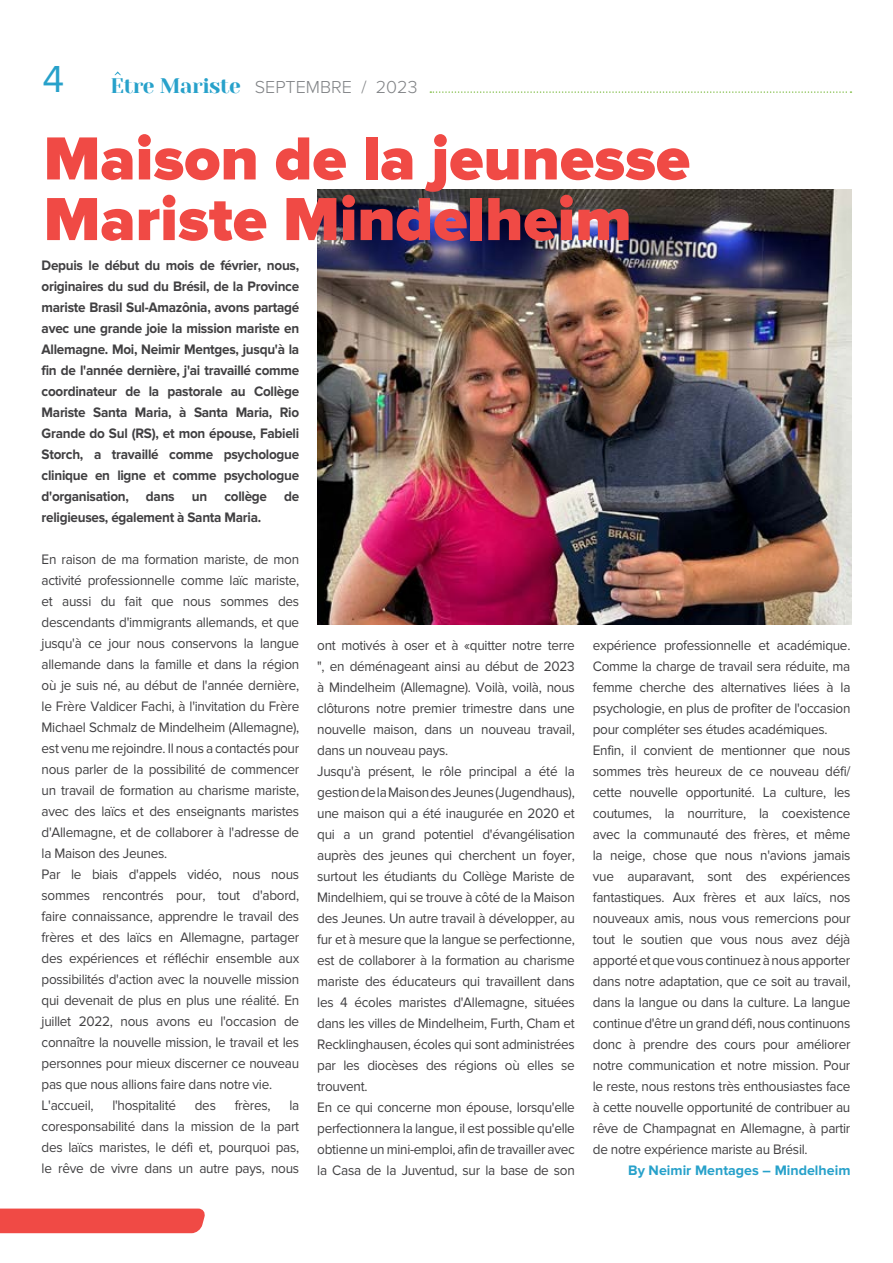
<style>
.page{position:relative;width:893px;height:1263px;background:#fff}
.page>*{position:absolute;margin:0;border:0;box-sizing:border-box;transform-origin:0 0}
.t1{font:900 63px/60.6px "Proxima Nova";color:#f04a45}
.t2{font:300 18px "Proxima Nova";color:#808285}
.t3{font:14.25px/21px "Proxima Nova";letter-spacing:-.02em;color:#414042;scale:.95 1}
.t4{font:700 14.25px/21px "Proxima Nova";letter-spacing:-.02em;color:#414042;text-align:justify;scale:.95 1}
.t5{font:700 14.25px "Proxima Nova";color:#27a1ca}
.s1{font-weight:400;font-size:39px;color:#27a1ca}
.s2{font-family:"Yeseva One";font-weight:400;font-size:21px;color:#27a1ca}
</style>
<div class="page">
<div style="left:0;top:1208px;width:205px;height:25px;background:#f04a45"></div>
<svg style="left:430px;top:91px;width:421px;height:2px"></svg>
<svg style="left:115px;top:71px;width:6px;height:4px"></svg>
<img style="left:317px;top:190px;width:534px;height:434px">
<p class="t2" style="left:43px;top:77px;width:376px"><span class="s1">4</span> <span class="s2">Etre Mariste</span> SEPTEMBRE / 2023</p>
<h1 class="t1" style="left:44px;top:130px;width:648px">Maison de la jeunesse<br>Mariste Mindelheim</h1>
<p class="t4" style="left:42px;top:255px;width:273px">Depuis le début du mois de février, nous, originaires du sud du Brésil, de la Province mariste Brasil Sul-Amazônia, avons partagé avec une grande joie la mission mariste en Allemagne. Moi, Neimir Mentges, jusqu'à la fin de l'année dernière, j'ai travaillé comme coordinateur de la pastorale au Collège Mariste Santa Maria, à Santa Maria, Rio Grande do Sul (RS), et mon épouse, Fabieli Storch, a travaillé comme psychologue clinique en ligne et comme psychologue d'organisation, dans un collège de religieuses, également à Santa Maria.</p>
<p class="t3" style="left:42px;top:549px;width:273px">En raison de ma formation mariste, de mon activité professionnelle comme laïc mariste, et aussi du fait que nous sommes des descendants d'immigrants allemands, et que jusqu'à ce jour nous conservons la langue allemande dans la famille et dans la région où je suis né, au début de l'année dernière, le Frère Valdicer Fachi, à l'invitation du Frère Michael Schmalz de Mindelheim (Allemagne), est venu me rejoindre. Il nous a contactés pour nous parler de la possibilité de commencer un travail de formation au charisme mariste, avec des laïcs et des enseignants maristes d'Allemagne, et de collaborer à l'adresse de la Maison des Jeunes.<br>Par le biais d'appels vidéo, nous nous sommes rencontrés pour, tout d'abord, faire connaissance, apprendre le travail des frères et des laïcs en Allemagne, partager des expériences et réfléchir ensemble aux possibilités d'action avec la nouvelle mission qui devenait de plus en plus une réalité. En juillet 2022, nous avons eu l'occasion de connaître la nouvelle mission, le travail et les personnes pour mieux discerner ce nouveau pas que nous allions faire dans notre vie.<br>L'accueil,</p>
<p class="t3" style="left:112px;top:1095px;width:68px">l'hospitalité</p>
<p class="t3" style="left:195px;top:1095px;width:24px">des</p>
<p class="t3" style="left:235px;top:1095px;width:39px">frères,</p>
<p class="t3" style="left:42px;top:1095px;width:273px;text-align:justify;text-indent:248px">la coresponsabilité dans la mission de la part des laïcs maristes, le défi et, pourquoi pas, le rêve de vivre dans un autre pays, nous</p>
<p class="t3" style="left:317px;top:635px;width:273px">ont motivés à oser et à «quitter notre terre ", en déménageant ainsi au début de 2023 à Mindelheim (Allemagne). Voilà, voilà, nous clôturons notre premier trimestre dans une nouvelle maison, dans un nouveau travail, dans un nouveau pays.<br>Jusqu'à présent, le rôle principal a été la gestion de la Maison des Jeunes (Jugendhaus), une maison qui a été inaugurée en 2020 et qui a un grand potentiel d'évangélisation auprès des jeunes qui cherchent un foyer, surtout les étudiants du Collège Mariste de Mindelhiem, qui se trouve à côté de la Maison des Jeunes. Un autre travail à développer, au fur et à mesure que la langue se perfectionne, est de collaborer à la formation au charisme mariste des éducateurs qui travaillent dans les 4 écoles maristes d'Allemagne, situées dans les villes de Mindelheim, Furth, Cham et Recklinghausen, écoles qui sont administrées par les diocèses des régions où elles se trouvent.<br>En ce qui concerne mon épouse, lorsqu'elle perfectionnera la langue, il est possible qu'elle obtienne un mini-emploi, afin de travailler avec la Casa de la Juventud, sur la base de son</p>
<p class="t3" style="left:593px;top:635px;width:273px">expérience professionnelle et académique.<br>Comme la charge de travail sera réduite, ma femme cherche des alternatives liées à la psychologie, en plus de profiter de l'occasion pour compléter ses études académiques.<br>Enfin, il convient de mentionner que nous sommes très heureux de ce nouveau défi/ cette nouvelle opportunité. La culture, les coutumes, la nourriture, la coexistence avec la communauté des frères, et même la neige, chose que nous n'avions jamais vue auparavant, sont des expériences fantastiques. Aux frères et aux laïcs, nos nouveaux amis, nous vous remercions pour tout le soutien que vous nous avez déjà apporté et que vous continuez à nous apporter dans notre adaptation, que ce soit au travail, dans la langue ou dans la culture. La langue continue d'être un grand défi, nous continuons donc à prendre des cours pour améliorer notre communication et notre mission. Pour le reste, nous restons très enthousiastes face à cette nouvelle opportunité de contribuer au rêve de Champagnat en Allemagne, à partir de notre expérience mariste au Brésil.</p>
<p class="t5" style="left:628px;top:1161px;width:224px">By Neimir Mentages – Mindelheim</p>
</div>
